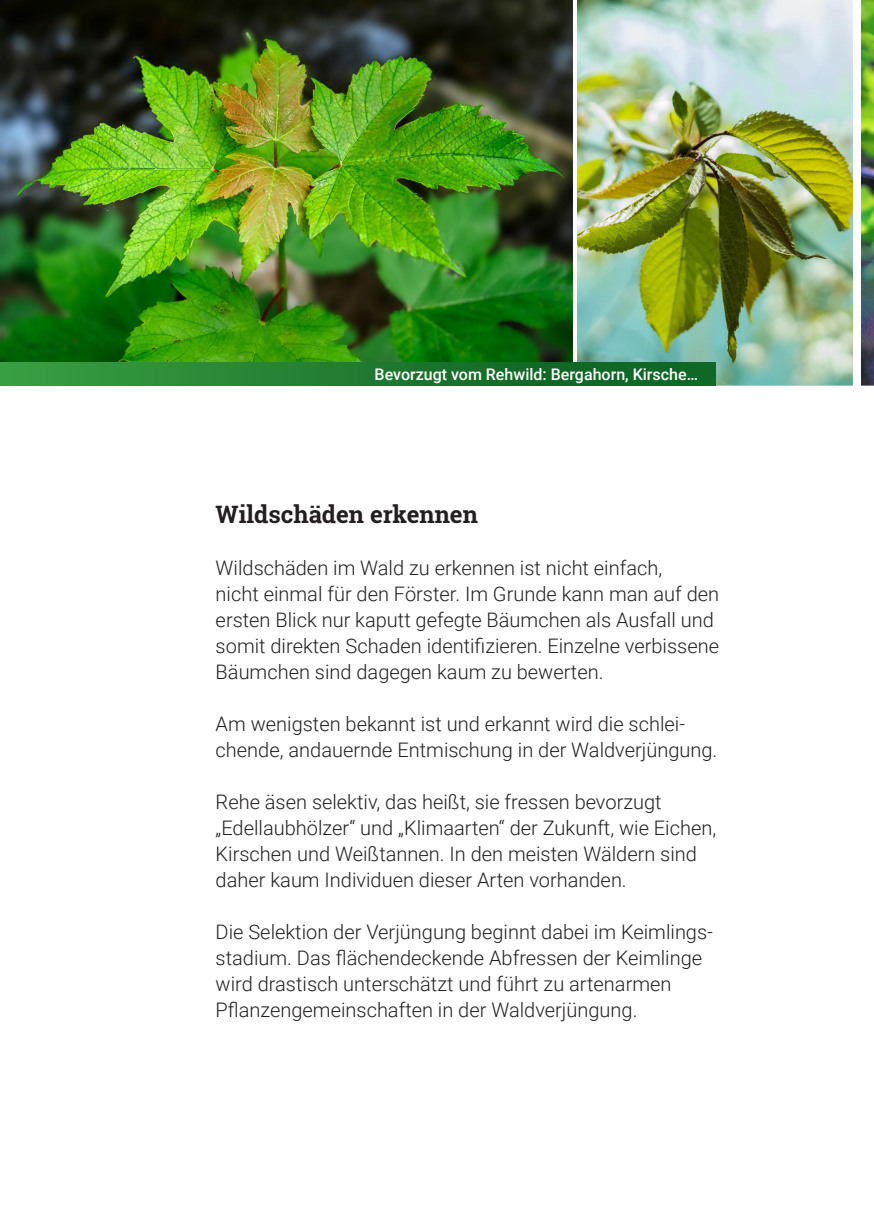
<style>
.page{position:relative;width:874px;height:1225px;background:#fff}
.page>*{position:absolute;margin:0;border:0;box-sizing:border-box;transform-origin:0 0}
.t1{font:700 24px "Roboto Slab";color:#231f20}
.t2{font:300 20px/26px "Roboto";color:#231f20}
.t3{font:500 16px "Roboto";color:#fff}
</style>
<div class="page">
<img style="left:0;top:0;width:570px;height:363px">
<img style="left:570px;top:0;width:283px;height:386px">
<img style="left:861px;top:0;width:12px;height:386px">
<div style="left:0;top:363px;width:714px;height:23px;background:linear-gradient(to right,#399c41,#095e22)"></div>
<p class="t3" style="left:374px;top:363px;width:325px">Bevorzugt vom Rehwild: Bergahorn, Kirsche…</p>
<p class="t1" style="left:215px;top:498px;width:264px">Wildschäden erkennen</p>
<p class="t2" style="left:215px;top:554px;width:504px">Wildschäden im Wald zu erkennen ist nicht einfach,<br>nicht einmal für den Förster. Im Grunde kann man auf den ersten Blick nur kaputt gefegte Bäumchen als Ausfall und somit direkten Schaden identifizieren. Einzelne verbissene Bäumchen sind dagegen kaum zu bewerten.</p>
<p class="t2" style="left:215px;top:710px;width:503px">Am wenigsten bekannt ist und erkannt wird die schlei&shy;chende, andauernde Entmischung in der Waldverjüngung.</p>
<p class="t2" style="left:215px;top:788px;width:502px">Rehe äsen selektiv, das heißt, sie fressen bevorzugt „Edellaubhölzer“ und „Klimaarten“ der Zukunft, wie Eichen, Kirschen und Weißtannen. In den meisten Wäldern sind daher kaum Individuen dieser Arten vorhanden.</p>
<p class="t2" style="left:215px;top:918px;width:498px">Die Selektion der Verjüngung beginnt dabei im Keimlings&shy;stadium. Das flächendeckende Abfressen der Keimlinge wird drastisch unterschätzt und führt zu artenarmen Pflanzengemeinschaften in der Waldverjüngung.</p>
</div>
